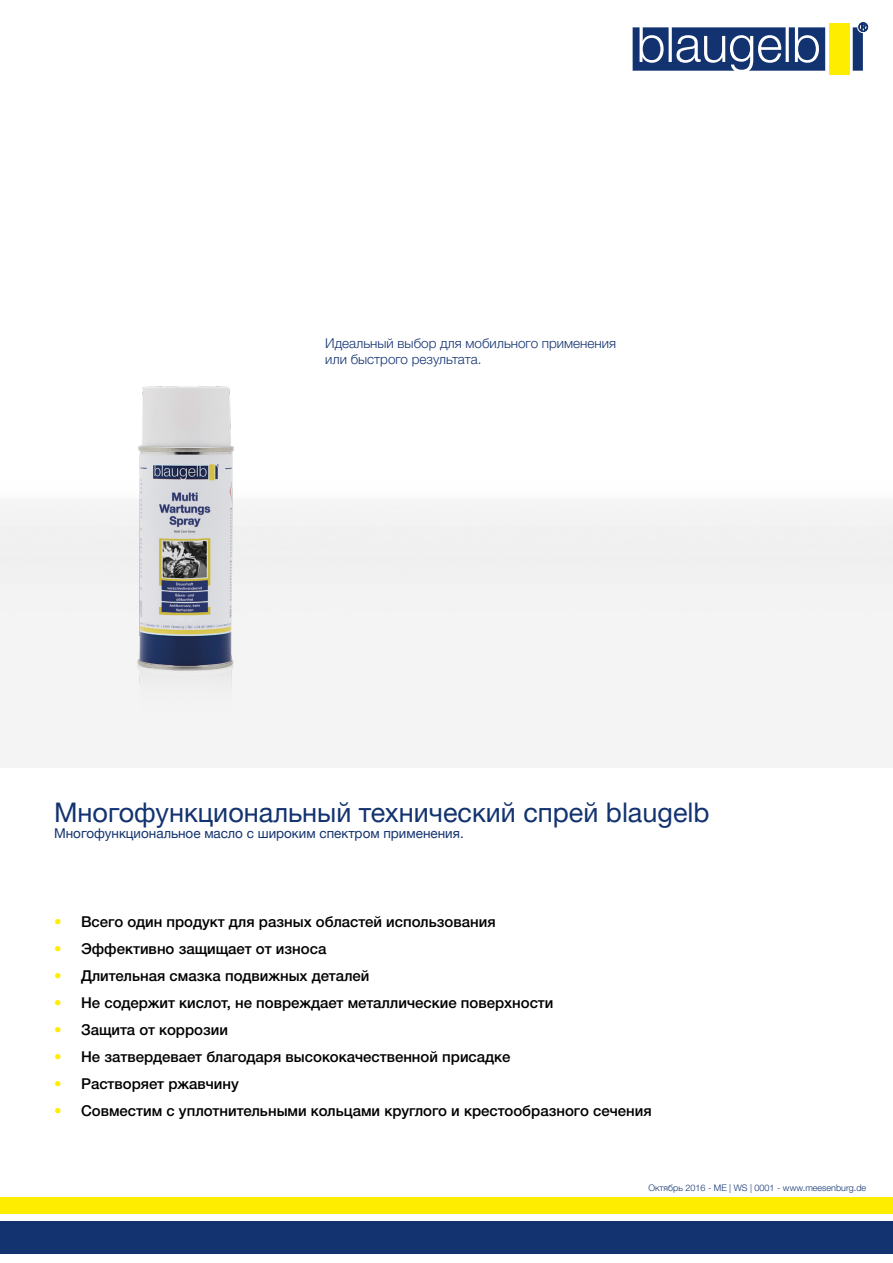
<style>
.page{position:relative;width:893px;height:1263px;background:#fff}
.page>*{position:absolute;margin:0;border:0;box-sizing:border-box;transform-origin:0 0}
.t1{font:27px "Helvetica Neue LTW1 G";color:#133370}
.t2{font:500 15px "Helvetica Neue LTW1 G";color:#000}
.t3{font:300 13.5px/16.2px "Helvetica Neue LTW1 G";color:#133370}
.t4{font:13.5px "Helvetica Neue LTW1 G";color:#133370}
.t5{font:300 9px "Helvetica Neue LTW1 G";color:#133370}
.s1{color:#ffed00}
</style>
<div class="page">
<div style="left:0;top:1222px;width:893px;height:32px;background:#133370"></div>
<div style="left:0;top:1197px;width:893px;height:17px;background:#ffed00"></div>
<svg style="left:633px;top:22px;width:235px;height:49px"></svg>
<div style="left:829px;top:23px;width:20px;height:51px;background:#ffed00"></div>
<img style="left:74px;top:386px;width:232px;height:372px">
<p class="t3" style="left:325px;top:335px;width:292px">Идеальный выбор для мобильного применения или быстрого результата.</p>
<h1 class="t1" style="left:54px;top:796px;width:657px">Многофункциональный технический спрей blaugelb</h1>
<p class="t4" style="left:54px;top:825px;width:411px">Многофункциональное масло с широким спектром применения.</p>
<p class="t2" style="left:54px;top:913px;width:443px"><span class="s1">•</span> Всего один продукт для разных областей использования</p>
<p class="t2" style="left:54px;top:940px;width:274px"><span class="s1">•</span> Эффективно защищает от износа</p>
<p class="t2" style="left:54px;top:967px;width:317px"><span class="s1">•</span> Длительная смазка подвижных деталей</p>
<p class="t2" style="left:54px;top:994px;width:501px"><span class="s1">•</span> Не содержит кислот, не повреждает металлические поверхности</p>
<p class="t2" style="left:54px;top:1021px;width:176px"><span class="s1">•</span> Защита от коррозии</p>
<p class="t2" style="left:54px;top:1048px;width:458px"><span class="s1">•</span> Не затвердевает благодаря высококачественной присадке</p>
<p class="t2" style="left:54px;top:1075px;width:186px"><span class="s1">•</span> Растворяет ржавчину</p>
<p class="t2" style="left:54px;top:1102px;width:599px"><span class="s1">•</span> Совместим с уплотнительными кольцами круглого и крестообразного сечения</p>
<p class="t5" style="left:648px;top:1183px;width:219px">Октябрь 2016 - ME | WS | 0001 - www.meesenburg.de</p>
</div>
